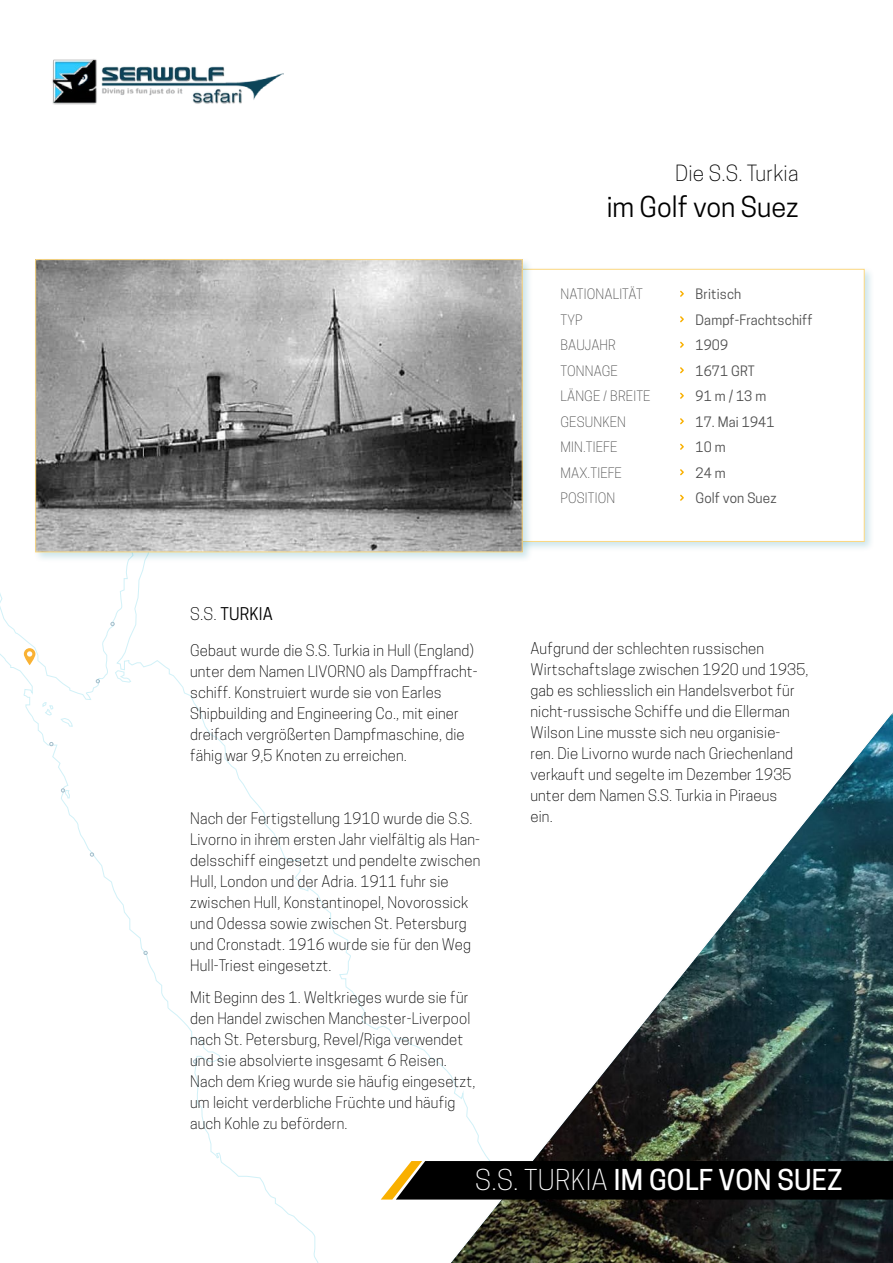
<style>
.page{position:relative;width:893px;height:1263px;background:#fff}
.page>*{position:absolute;margin:0;border:0;box-sizing:border-box;transform-origin:0 0}
.t1{font:500 27px "Cooper Hewitt";letter-spacing:.01em;color:#fff}
.t2{font:27px "Cooper Hewitt";color:#000}
.t3{font:300 21px "Cooper Hewitt";letter-spacing:.01em;color:#000}
.t4{font:16.5px "Cooper Hewitt";letter-spacing:.01em;color:#000}
.t5{font:300 15px/21px "Cooper Hewitt";letter-spacing:.01em;color:#000}
.t6{font:300 13.5px "Cooper Hewitt";letter-spacing:.01em;color:#4d4d4d}
.t7{font:13.5px "Cooper Hewitt";letter-spacing:.01em;color:#4d4d4d}
.s1{font-weight:300}
</style>
<div class="page">
<img style="left:52px;top:59px;width:231px;height:45px">
<svg style="left:0;top:563px;width:448px;height:700px"></svg>
<svg style="left:144px;top:951px;width:3px;height:4px"></svg>
<svg style="left:193px;top:1060px;width:4px;height:3px"></svg>
<svg style="left:90px;top:853px;width:4px;height:3px"></svg>
<svg style="left:61px;top:789px;width:4px;height:3px"></svg>
<svg style="left:50px;top:742px;width:3px;height:4px"></svg>
<svg style="left:96px;top:679px;width:4px;height:4px"></svg>
<svg style="left:111px;top:622px;width:3px;height:4px"></svg>
<img style="left:451px;top:713px;width:442px;height:550px">
<div style="left:381px;top:1161px;width:512px;height:38px;background:#000"></div>
<svg style="left:24px;top:648px;width:11px;height:17px"></svg>
<div style="left:509px;top:267px;width:366px;height:286px;background:#007f98;opacity:.2"></div>
<div style="left:511px;top:269px;width:353px;height:273px;background:#fff;border:1px solid #fcd880"></div>
<div style="left:33px;top:257px;width:500px;height:306px;background:#007f98;opacity:.2"></div>
<img style="left:37px;top:261px;width:483px;height:289px">
<div style="left:35px;top:259px;width:487px;height:293px;border:1px solid #fcd880"></div>
<svg style="left:680px;top:290px;width:4px;height:7px"></svg>
<svg style="left:680px;top:316px;width:4px;height:7px"></svg>
<svg style="left:680px;top:341px;width:4px;height:7px"></svg>
<svg style="left:680px;top:367px;width:4px;height:7px"></svg>
<svg style="left:680px;top:392px;width:4px;height:7px"></svg>
<svg style="left:680px;top:418px;width:4px;height:7px"></svg>
<svg style="left:680px;top:469px;width:4px;height:7px"></svg>
<svg style="left:680px;top:494px;width:4px;height:7px"></svg>
<svg style="left:680px;top:443px;width:4px;height:7px"></svg>
<h2 class="t3" style="left:675px;top:161px;width:125px">Die S.S. Turkia</h2>
<h1 class="t2" style="left:607px;top:191px;width:193px">im Golf von Suez</h1>
<p class="t4" style="left:190px;top:604px;width:84px"><span class="s1">S.S.</span> TURKIA</p>
<p class="t5" style="left:190px;top:640px;width:289px">Gebaut wurde die S.S. Turkia in Hull (England) unter dem Namen LIVORNO als Dampffracht&shy;schiff. Konstruiert wurde sie von Earles Shipbuilding and Engineering Co., mit einer dreifach vergrößerten Dampfmaschine, die fähig war 9,5 Knoten zu erreichen.</p>
<p class="t5" style="left:190px;top:808px;width:292px">Nach der Fertigstellung 1910 wurde die S.S.<br>Livorno in ihrem ersten Jahr vielfältig als Han&shy;delsschiff eingesetzt und pendelte zwischen Hull, London und der Adria. 1911 fuhr sie zwischen Hull, Konstantinopel, Novorossick und Odessa sowie zwischen St. Petersburg und Cronstadt. 1916 wurde sie für den Weg Hull-Triest eingesetzt.</p>
<p class="t5" style="left:190px;top:986px;width:287px">Mit Beginn des 1. Weltkrieges wurde sie für den Handel zwischen Manchester-Liverpool nach St. Petersburg, Revel/Riga verwendet und sie absolvierte insgesamt 6 Reisen.<br>Nach dem Krieg wurde sie häufig eingesetzt, um leicht verderbliche Früchte und häufig auch Kohle zu befördern.</p>
<p class="t6" style="left:560px;top:286px;width:84px">NATIONALITÄT</p>
<p class="t7" style="left:695px;top:286px;width:47px">Britisch</p>
<p class="t6" style="left:560px;top:312px;width:24px">TYP</p>
<p class="t7" style="left:695px;top:312px;width:119px">Dampf-Frachtschiff</p>
<p class="t6" style="left:560px;top:337px;width:57px">BAUJAHR</p>
<p class="t7" style="left:695px;top:337px;width:34px">1909</p>
<p class="t6" style="left:560px;top:363px;width:59px">TONNAGE</p>
<p class="t7" style="left:695px;top:363px;width:61px">1671 GRT</p>
<p class="t6" style="left:560px;top:388px;width:92px">LÄNGE / BREITE</p>
<p class="t7" style="left:695px;top:388px;width:72px">91 m / 13 m</p>
<p class="t6" style="left:560px;top:414px;width:67px">GESUNKEN</p>
<p class="t7" style="left:695px;top:414px;width:81px">17. Mai 1941</p>
<p class="t6" style="left:560px;top:439px;width:58px">MIN.TIEFE</p>
<p class="t7" style="left:695px;top:439px;width:32px">10 m</p>
<p class="t6" style="left:560px;top:465px;width:63px">MAX.TIEFE</p>
<p class="t7" style="left:695px;top:465px;width:32px">24 m</p>
<p class="t6" style="left:560px;top:490px;width:56px">POSITION</p>
<p class="t7" style="left:695px;top:490px;width:83px">Golf von Suez</p>
<p class="t5" style="left:530px;top:638px;width:280px">Aufgrund der schlechten russischen Wirtschaftslage zwischen 1920 und 1935, gab es schliesslich ein Handelsverbot für nicht-russische Schiffe und die Ellerman Wilson Line musste sich neu organisie-<br>ren. Die Livorno wurde nach Griechenland verkauft und segelte im Dezember 1935 unter dem Namen S.S. Turkia in Piraeus<br>ein.</p>
<h1 class="t1" style="left:475px;top:1164px;width:369px"><span class="s1">S.S. TURKIA</span> IM GOLF VON SUEZ</h1>
</div>
